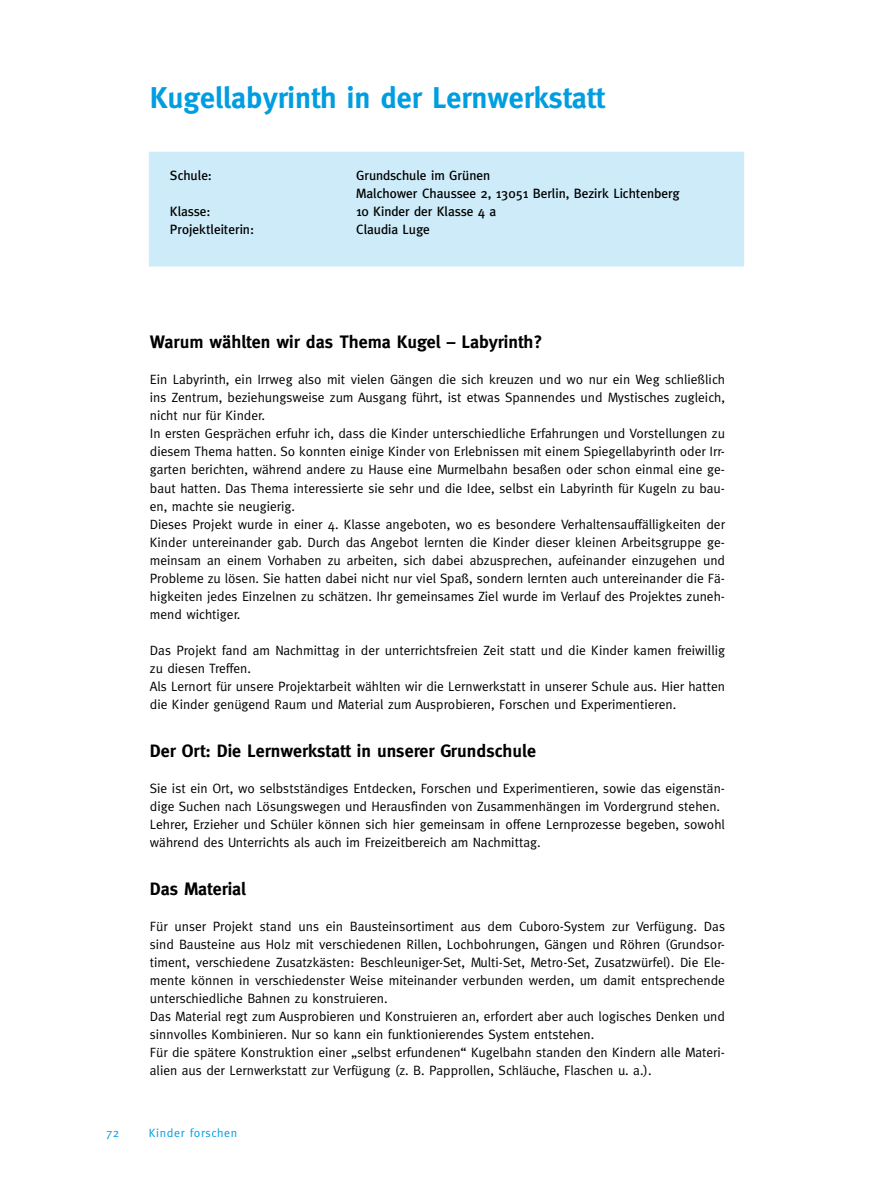
<style>
.page{position:relative;width:893px;height:1191px;background:#fff}
.page>*{position:absolute;margin:0;border:0;box-sizing:border-box;transform-origin:0 0}
.t1{font:700 30px "Meta";color:#009ee0}
.t2{font:700 18px "Meta";color:#000}
.t3{font:13.5px/18px "Meta";color:#000}
.t4{font:500 13.5px/18px "Meta";color:#000}
.t5{font:12px "Meta";letter-spacing:.05em;color:#009ee0}
</style>
<div class="page">
<div style="left:150px;top:153px;width:593px;height:112px;background:#cdebf8"></div>
<h1 class="t1" style="left:150px;top:81px;width:457px">Kugellabyrinth in der Lernwerkstatt</h1>
<p class="t4" style="left:170px;top:167px;width:44px">Schule:</p>
<p class="t4" style="left:356px;top:167px;width:325px">Grundschule im Grünen<br>Malchower Chaussee 2, 13051 Berlin, Bezirk Lichtenberg</p>
<p class="t4" style="left:170px;top:202px;width:42px">Klasse:</p>
<p class="t4" style="left:356px;top:202px;width:142px">10 Kinder der Klasse 4 a</p>
<p class="t4" style="left:170px;top:220px;width:86px">Projektleiterin:</p>
<p class="t4" style="left:356px;top:220px;width:75px">Claudia Luge</p>
<h2 class="t2" style="left:150px;top:332px;width:394px">Warum wählten wir das Thema Kugel – Labyrinth?</h2>
<p class="t3" style="left:150px;top:370px;width:577px">Ein Labyrinth, ein Irrweg also mit vielen Gängen die sich kreuzen und wo nur ein Weg schließlich ins Zentrum, beziehungsweise zum Ausgang führt, ist etwas Spannendes und Mystisches zugleich, nicht nur für Kinder.<br>In ersten Gesprächen erfuhr ich, dass die Kinder unterschiedliche Erfahrungen und Vorstellungen zu diesem Thema hatten. So konnten einige Kinder von Erlebnissen mit einem Spiegellabyrinth oder Irr&shy;garten berichten, während andere zu Hause eine Murmelbahn besaßen oder schon einmal eine ge&shy;baut hatten. Das Thema interessierte sie sehr und die Idee, selbst ein Labyrinth für Kugeln zu bau&shy;en, machte sie neugierig.<br>Dieses Projekt wurde in einer 4. Klasse angeboten, wo es besondere Verhaltensauffälligkeiten der Kinder untereinander gab. Durch das Angebot lernten die Kinder dieser kleinen Arbeitsgruppe ge&shy;meinsam an einem Vorhaben zu arbeiten, sich dabei abzusprechen, aufeinander einzugehen und Probleme zu lösen. Sie hatten dabei nicht nur viel Spaß, sondern lernten auch untereinander die Fä&shy;higkeiten jedes Einzelnen zu schätzen. Ihr gemeinsames Ziel wurde im Verlauf des Projektes zuneh&shy;mend wichtiger.</p>
<p class="t3" style="left:150px;top:640px;width:577px">Das Projekt fand am Nachmittag in der unterrichtsfreien Zeit statt und die Kinder kamen freiwillig zu diesen Treffen.<br>Als Lernort für unsere Projektarbeit wählten wir die Lernwerkstatt in unserer Schule aus. Hier hatten die Kinder genügend Raum und Material zum Ausprobieren, Forschen und Experimentieren.</p>
<h2 class="t2" style="left:150px;top:740px;width:388px">Der Ort: Die Lernwerkstatt in unserer Grundschule</h2>
<p class="t3" style="left:150px;top:778px;width:577px">Sie ist ein Ort, wo selbstständiges Entdecken, Forschen und Experimentieren, sowie das eigenstän&shy;dige Suchen nach Lösungswegen und Herausfinden von Zusammenhängen im Vordergrund stehen.<br>Lehrer, Erzieher und Schüler können sich hier gemeinsam in offene Lernprozesse begeben, sowohl während des Unterrichts als auch im Freizeitbereich am Nachmittag.</p>
<h2 class="t2" style="left:150px;top:878px;width:98px">Das Material</h2>
<p class="t3" style="left:150px;top:916px;width:577px">Für unser Projekt stand uns ein Bausteinsortiment aus dem Cuboro-System zur Verfügung. Das sind Bausteine aus Holz mit verschiedenen Rillen, Lochbohrungen, Gängen und Röhren (Grundsor&shy;timent, verschiedene Zusatzkästen: Beschleuniger-Set, Multi-Set, Metro-Set, Zusatzwürfel). Die Ele&shy;mente können in verschiedenster Weise miteinander verbunden werden, um damit entsprechende unterschiedliche Bahnen zu konstruieren.<br>Das Material regt zum Ausprobieren und Konstruieren an, erfordert aber auch logisches Denken und sinnvolles Kombinieren. Nur so kann ein funktionierendes System entstehen.<br>Für die spätere Konstruktion einer „selbst erfundenen“ Kugelbahn standen den Kindern alle Materi&shy;alien aus der Lernwerkstatt zur Verfügung (z. B. Papprollen, Schläuche, Flaschen u. a.).</p>
<p class="t5" style="left:106px;top:1125px;width:14px">72</p>
<p class="t5" style="left:149px;top:1125px;width:90px">Kinder forschen</p>
</div>
